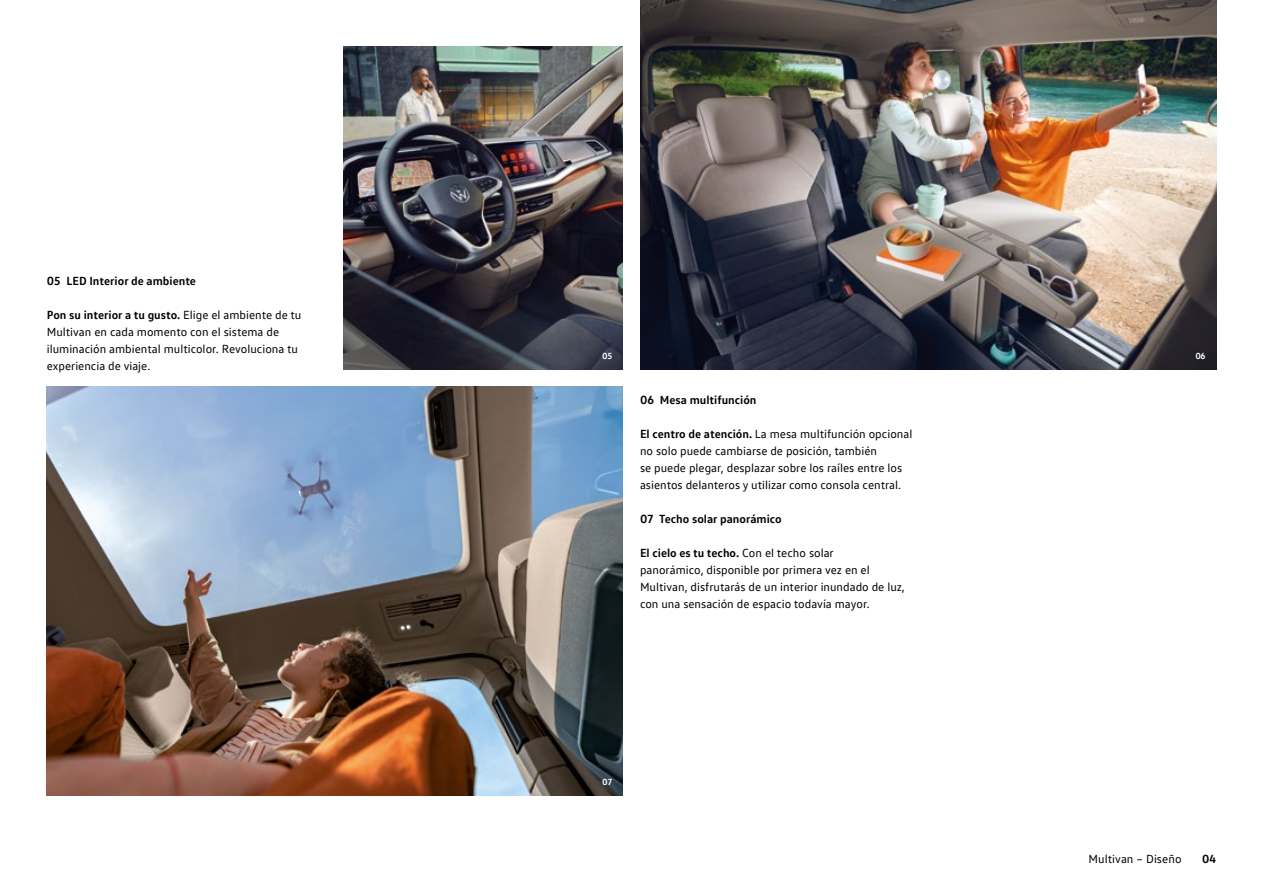
<style>
.page{position:relative;width:1263px;height:893px;background:#fff}
.page>*{position:absolute;margin:0;border:0;box-sizing:border-box;transform-origin:0 0}
.t1{font:12px/17px "VW Text";color:#000}
.t2{font:700 12px "VW Text";color:#000}
.t3{font:700 9px "VW Text";color:#fff}
.s1{font-weight:700}
</style>
<div class="page">
<img style="left:47px;top:387px;width:576px;height:408px">
<img style="left:640px;top:0;width:576px;height:370px">
<img style="left:343px;top:47px;width:280px;height:323px">
<p class="t2" style="left:47px;top:273px;width:151px">05 LED Interior de ambiente</p>
<p class="t1" style="left:47px;top:306px;width:256px"><span class="s1">Pon su interior a tu gusto.</span> Elige el ambiente de tu Multivan en cada momento con el sistema de iluminación ambiental multicolor. Revoluciona tu experiencia de viaje.</p>
<p class="t3" style="left:602px;top:350px;width:11px">05</p>
<p class="t3" style="left:1196px;top:350px;width:11px">06</p>
<p class="t2" style="left:640px;top:392px;width:118px">06 Mesa multifunción</p>
<p class="t1" style="left:640px;top:425px;width:274px"><span class="s1">El centro de atención.</span> La mesa multifunción opcional no solo puede cambiarse de posición, también<br>se puede plegar, desplazar sobre los raíles entre los asientos delanteros y utilizar como consola central.</p>
<p class="t2" style="left:640px;top:511px;width:143px">07 Techo solar panorámico</p>
<p class="t1" style="left:640px;top:544px;width:266px"><span class="s1">El cielo es tu techo.</span> Con el techo solar<br>panorámico, disponible por primera vez en el Multivan, disfrutarás de un interior inundado de luz, con una sensación de espacio todavía mayor.</p>
<p class="t3" style="left:602px;top:776px;width:11px">07</p>
<p class="t1" style="left:1088px;top:850px;width:95px">Multivan – Diseño</p>
<p class="t2" style="left:1202px;top:851px;width:15px">04</p>
</div>
